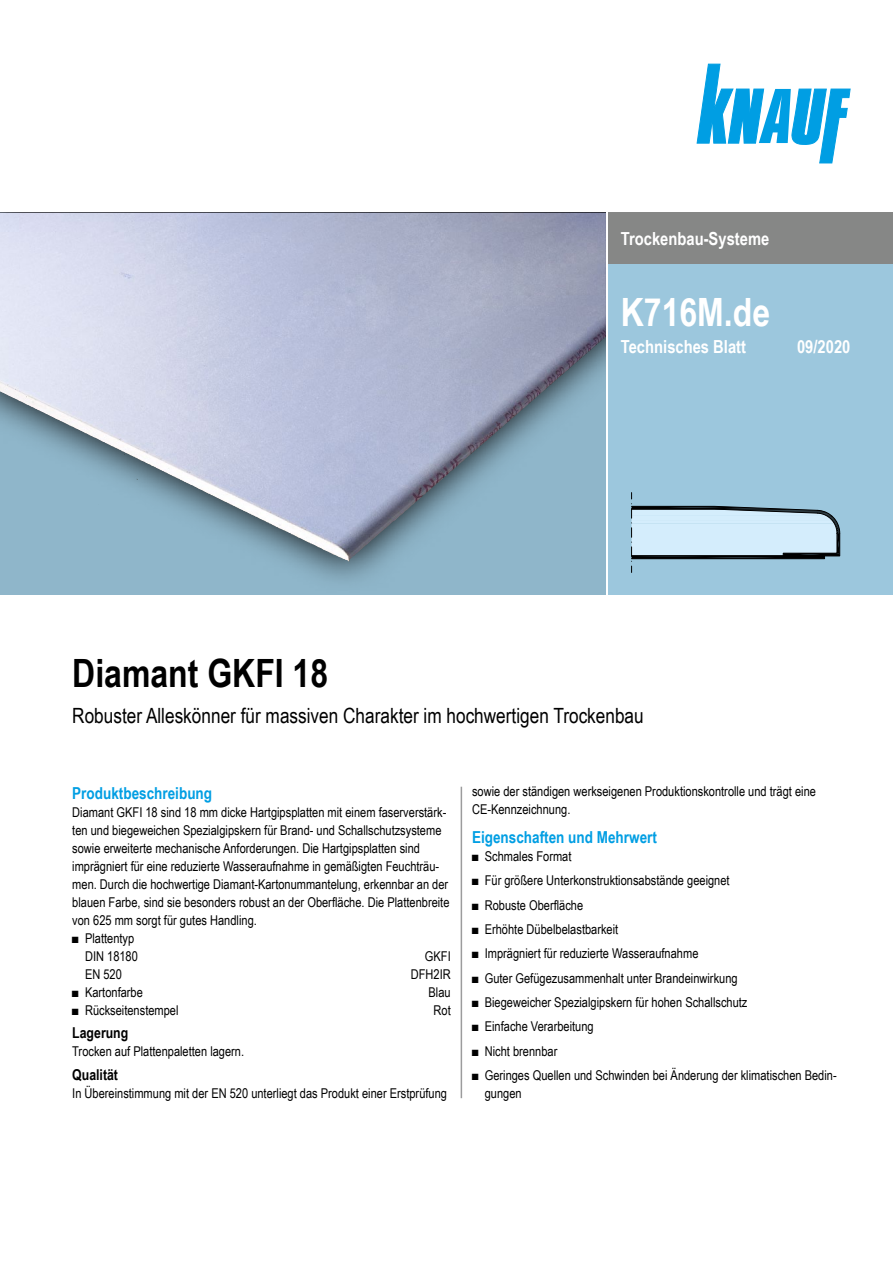
<style>
.page{position:relative;width:893px;height:1263px;background:#fff}
.page>*{position:absolute;margin:0;border:0;box-sizing:border-box;transform-origin:0 0}
.t1{font:700 39px "Arial Narrow";color:#000}
.t2{font:700 39px "Arial Narrow";color:#fff}
.t3{font:21px "Arial Narrow";color:#000}
.t4{font:700 18px "Arial Narrow";color:#fff}
.Ue3_11cyan_TB{font:700 16.5px "Arial Narrow";color:#009ee3}
.Ue4_10schwarz_TB{font:700 15px "Arial Narrow";color:#000}
.Text_TB{font:13.5px/18px "Arial Narrow";color:#000}
</style>
<div class="page">
<div style="left:608px;top:213px;width:285px;height:382px;background:#9cc7dd"></div>
<div style="left:608px;top:213px;width:285px;height:51px;background:#868786"></div>
<svg style="left:631px;top:493px;width:209px;height:79px"></svg>
<svg style="left:0;top:213px;width:606px;height:381px;background:#a1b3c9"></svg>
<img style="left:0;top:213px;width:156px;height:255px">
<svg style="left:697px;top:64px;width:153px;height:99px"></svg>
<hr style="left:461px;top:787px;width:1px;height:311px;background:#9c9c9d">
<h3 class="t4" style="left:621px;top:225px;width:150px">Trockenbau‑Systeme</h3>
<h1 class="t2" style="left:621px;top:282px;width:151px">K716M.de</h1>
<h3 class="t4" style="left:621px;top:333px;width:127px">Technisches Blatt</h3>
<h3 class="t4" style="left:797px;top:333px;width:55px">09/2020</h3>
<h1 class="t1" style="left:72px;top:644px;width:257px">Diamant GKFI 18</h1>
<h2 class="t3" style="left:72px;top:700px;width:573px">Robuster Alleskönner für massiven Charakter im hochwertigen Trockenbau</h2>
<p class="Ue3_11cyan_TB" style="left:72px;top:780px;width:141px">Produktbeschreibung</p>
<p class="Text_TB" style="left:72px;top:802px;width:379px">Diamant GKFI 18 sind 18 mm dicke Hartgipsplatten mit einem faserverstärk&shy;ten und biegeweichen Spezialgipskern für Brand- und Schallschutzsysteme sowie erweiterte mechanische Anforderungen. Die Hartgipsplatten sind imprägniert für eine reduzierte Wasseraufnahme in gemäßigten Feuchträu&shy;men. Durch die hochwertige Diamant-Kartonummantelung, erkennbar an der blauen Farbe, sind sie besonders robust an der Oberfläche. Die Plattenbreite von 625 mm sorgt für gutes Handling.</p>
<p class="Text_TB" style="left:72px;top:928px;width:67px;text-align:right">■ Plattentyp<br>DIN 18180</p>
<p class="Text_TB" style="left:425px;top:946px;width:27px">GKFI</p>
<p class="Text_TB" style="left:85px;top:964px;width:38px">EN 520</p>
<p class="Text_TB" style="left:411px;top:964px;width:41px">DFH2IR</p>
<p class="Text_TB" style="left:72px;top:982px;width:72px">■ Kartonfarbe</p>
<p class="Text_TB" style="left:429px;top:982px;width:24px">Blau</p>
<p class="Text_TB" style="left:72px;top:1000px;width:108px">■ Rückseitenstempel</p>
<p class="Text_TB" style="left:433px;top:1000px;width:19px">Rot</p>
<p class="Ue4_10schwarz_TB" style="left:72px;top:1021px;width:58px">Lagerung</p>
<p class="Text_TB" style="left:72px;top:1042px;width:173px">Trocken auf Plattenpaletten lagern.</p>
<p class="Ue4_10schwarz_TB" style="left:72px;top:1063px;width:47px">Qualität</p>
<p class="Text_TB" style="left:72px;top:1083px;width:376px">In Übereinstimmung mit der EN 520 unterliegt das Produkt einer Erstprüfung</p>
<p class="Text_TB" style="left:472px;top:782px;width:345px">sowie der ständigen werkseigenen Produktionskontrolle und trägt eine<br>CE‑Kennzeichnung.</p>
<p class="Ue3_11cyan_TB" style="left:472px;top:824px;width:186px">Eigenschaften und Mehrwert</p>
<p class="Text_TB" style="left:472px;top:846px;width:101px">■ Schmales Format</p>
<p class="Text_TB" style="left:472px;top:871px;width:259px">■ Für größere Unterkonstruktionsabstände geeignet</p>
<p class="Text_TB" style="left:472px;top:895px;width:113px">■ Robuste Oberfläche</p>
<p class="Text_TB" style="left:472px;top:920px;width:148px">■ Erhöhte Dübelbelastbarkeit</p>
<p class="Text_TB" style="left:472px;top:944px;width:228px">■ Imprägniert für reduzierte Wasseraufnahme</p>
<p class="Text_TB" style="left:472px;top:968px;width:267px">■ Guter Gefügezusammenhalt unter Brandeinwirkung</p>
<p class="Text_TB" style="left:472px;top:993px;width:277px">■ Biegeweicher Spezialgipskern für hohen Schallschutz</p>
<p class="Text_TB" style="left:472px;top:1017px;width:123px">■ Einfache Verarbeitung</p>
<p class="Text_TB" style="left:472px;top:1041px;width:87px">■ Nicht brennbar</p>
<p class="Text_TB" style="left:485px;top:1066px;width:354px;text-indent:-13px">■ Geringes Quellen und Schwinden bei Änderung der klimatischen Bedin&shy;gungen</p>
</div>
